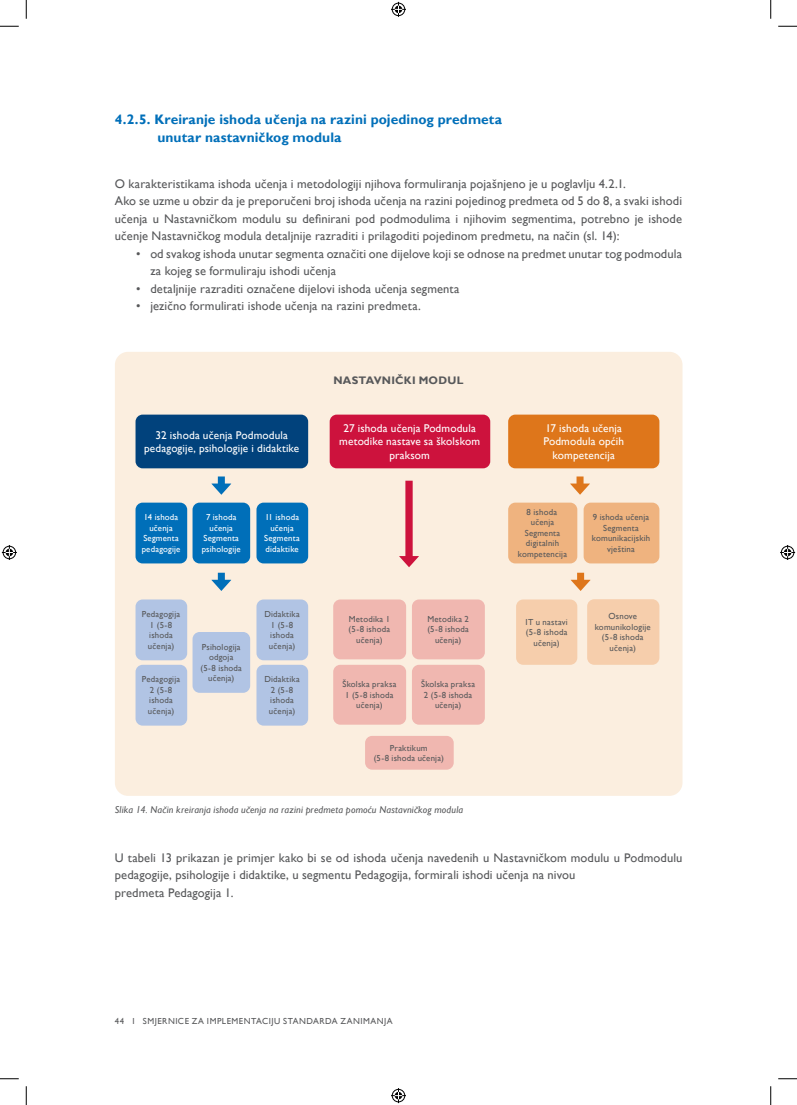
<style>
.page{position:relative;width:797px;height:1105px;background:#fff}
.page>*{position:absolute;margin:0;border:0;box-sizing:border-box;transform-origin:0 0}
.t1{font:700 13.75px/17.5px "Gill Sans";letter-spacing:.005em;color:#006fb9}
.t2{font:12.5px/17.5px "Gill Sans";letter-spacing:.01em;color:#57585a}
.t3{font:11.25px/13.5px "Gill Sans";letter-spacing:.015em;color:#fff;text-align:center}
.t4{font:700 10.88px "Gill Sans";letter-spacing:.02em;color:#57585a}
.t5{font:italic 10px "Gill Sans";letter-spacing:.015em;color:#57585a}
.t6{font:8.75px/10.5px "Gill Sans";letter-spacing:.02em;color:#57585a;text-align:center}
.t7{font:8.75px/10.5px "Gill Sans";letter-spacing:.02em;color:#fff;text-align:center}
.t8{font:8.75px "Gill Sans";letter-spacing:.055em;color:#57585a}
</style>
<div class="page">
<div style="left:115px;top:352px;width:567px;height:444px;background:#fbeedf;border-radius:13px"></div>
<div style="left:135px;top:503px;width:52px;height:60px;background:#006fb9;border-radius:7px"></div>
<div style="left:508px;top:503px;width:69px;height:60px;background:#efb37f;border-radius:7px"></div>
<div style="left:135px;top:599px;width:52px;height:61px;background:#b1c4e4;border-radius:7px"></div>
<div style="left:516px;top:599px;width:61px;height:66px;background:#f6ceac;border-radius:7px"></div>
<div style="left:587px;top:599px;width:72px;height:66px;background:#f6ceac;border-radius:7px"></div>
<div style="left:135px;top:665px;width:52px;height:61px;background:#b1c4e4;border-radius:7px"></div>
<div style="left:192px;top:503px;width:58px;height:60px;background:#006fb9;border-radius:7px"></div>
<div style="left:583px;top:503px;width:76px;height:60px;background:#efb37f;border-radius:7px"></div>
<div style="left:192px;top:632px;width:58px;height:61px;background:#b1c4e4;border-radius:7px"></div>
<div style="left:256px;top:503px;width:52px;height:60px;background:#006fb9;border-radius:7px"></div>
<div style="left:256px;top:599px;width:52px;height:61px;background:#b1c4e4;border-radius:7px"></div>
<div style="left:256px;top:665px;width:52px;height:61px;background:#b1c4e4;border-radius:7px"></div>
<div style="left:135px;top:415px;width:173px;height:53px;background:#01427c;border-radius:7px"></div>
<svg style="left:211px;top:476px;width:20px;height:19px"></svg>
<svg style="left:211px;top:573px;width:20px;height:18px"></svg>
<svg style="left:571px;top:573px;width:19px;height:18px"></svg>
<div style="left:365px;top:736px;width:88px;height:34px;background:#f0b7b0;border-radius:7px"></div>
<div style="left:333px;top:599px;width:73px;height:60px;background:#f0b7b0;border-radius:7px"></div>
<div style="left:412px;top:599px;width:73px;height:60px;background:#f0b7b0;border-radius:7px"></div>
<div style="left:333px;top:665px;width:73px;height:60px;background:#f0b7b0;border-radius:7px"></div>
<div style="left:412px;top:665px;width:73px;height:60px;background:#f0b7b0;border-radius:7px"></div>
<div style="left:330px;top:415px;width:160px;height:53px;background:#cd123d;border-radius:7px"></div>
<div style="left:508px;top:415px;width:151px;height:53px;background:#de761b;border-radius:7px"></div>
<svg style="left:570px;top:476px;width:20px;height:19px"></svg>
<svg style="left:399px;top:481px;width:20px;height:86px"></svg>
<svg style="left:0;top:25px;width:19px;height:2px"></svg>
<svg style="left:778px;top:25px;width:19px;height:2px"></svg>
<svg style="left:0;top:1078px;width:19px;height:1px"></svg>
<svg style="left:778px;top:1078px;width:19px;height:1px"></svg>
<svg style="left:25px;top:0;width:2px;height:19px"></svg>
<svg style="left:25px;top:1086px;width:2px;height:19px"></svg>
<svg style="left:770px;top:0;width:1px;height:19px"></svg>
<svg style="left:770px;top:1086px;width:1px;height:19px"></svg>
<svg style="left:391px;top:2px;width:15px;height:15px"></svg>
<svg style="left:391px;top:1088px;width:15px;height:15px"></svg>
<svg style="left:2px;top:545px;width:15px;height:15px"></svg>
<svg style="left:780px;top:545px;width:15px;height:15px"></svg>
<p class="t1" style="left:157px;top:111px;width:346px;text-indent:-43px">4.2.5. Kreiranje ishoda učenja na razini pojedinog predmeta unutar nastavničkog modula</p>
<p class="t2" style="left:115px;top:175px;width:568px">O karakteristikama ishoda učenja i metodologiji njihova formuliranja pojašnjeno je u poglavlju 4.2.1.<br>Ako se uzme u obzir da je preporučeni broj ishoda učenja na razini pojedinog predmeta od 5 do 8, a svaki ishodi učenja u Nastavničkom modulu su definirani pod podmodulima i njihovim segmentima, potrebno je ishode učenje Nastavničkog modula detaljnije razraditi i prilagoditi pojedinom predmetu, na način (sl. 14):</p>
<p class="t2" style="left:150px;top:245px;width:533px;text-indent:-14px">• od svakog ishoda unutar segmenta označiti one dijelove koji se odnose na predmet unutar tog podmodula za kojeg se formuliraju ishodi učenja</p>
<p class="t2" style="left:136px;top:280px;width:325px">• detaljnije razraditi označene dijelovi ishoda učenja segmenta</p>
<p class="t2" style="left:136px;top:297px;width:286px">• jezično formulirati ishode učenja na razini predmeta.</p>
<p class="t3" style="left:144px;top:428px;width:157px">32 ishoda učenja Podmodula pedagogije, psihologije i didaktike</p>
<p class="t4" style="left:333px;top:374px;width:131px">NASTAVNIČKI MODUL</p>
<p class="t3" style="left:339px;top:421px;width:142px">27 ishoda učenja Podmodula metodike nastave sa školskom praksom</p>
<p class="t3" style="left:543px;top:421px;width:82px">17 ishoda učenja<br>Podmodula općih kompetencija</p>
<p class="t7" style="left:142px;top:512px;width:40px">14 ishoda učenja<br>Segmenta pedagogije</p>
<p class="t6" style="left:518px;top:507px;width:51px">8 ishoda učenja<br>Segmenta digitalnih kompetencija</p>
<p class="t7" style="left:202px;top:512px;width:41px">7 ishoda učenja<br>Segmenta psihologije</p>
<p class="t6" style="left:592px;top:512px;width:60px">9 ishoda učenja<br>Segmenta komunikacijskih vještina</p>
<p class="t7" style="left:264px;top:512px;width:37px">11 ishoda učenja<br>Segmenta didaktike</p>
<p class="t6" style="left:142px;top:609px;width:40px">Pedagogija<br>1 (5-8 ishoda učenja)</p>
<p class="t6" style="left:525px;top:617px;width:44px">IT u nastavi (5-8 ishoda učenja)</p>
<p class="t6" style="left:594px;top:611px;width:57px">Osnove komunikologije (5-8 ishoda učenja)</p>
<p class="t6" style="left:142px;top:674px;width:40px">Pedagogija<br>2 (5-8 ishoda učenja)</p>
<p class="t6" style="left:264px;top:609px;width:37px">Didaktika<br>1 (5-8 ishoda učenja)</p>
<p class="t6" style="left:264px;top:674px;width:37px">Didaktika<br>2 (5-8 ishoda učenja)</p>
<p class="t6" style="left:348px;top:614px;width:43px">Metodika 1 (5-8 ishoda učenja)</p>
<p class="t6" style="left:427px;top:614px;width:43px">Metodika 2 (5-8 ishoda učenja)</p>
<p class="t6" style="left:342px;top:679px;width:55px">Školska praksa<br>1 (5-8 ishoda učenja)</p>
<p class="t6" style="left:421px;top:679px;width:55px">Školska praksa<br>2 (5-8 ishoda učenja)</p>
<p class="t6" style="left:200px;top:642px;width:43px">Psihologija odgoja (5-8 ishoda učenja)</p>
<p class="t6" style="left:373px;top:742px;width:72px">Praktikum<br>(5-8 ishoda učenja)</p>
<p class="t5" style="left:115px;top:804px;width:349px">Slika 14. Način kreiranja ishoda učenja na razini predmeta pomoću Nastavničkog modula</p>
<p class="t2" style="left:115px;top:849px;width:569px">U tabeli 13 prikazan je primjer kako bi se od ishoda učenja navedenih u Nastavničkom modulu u Podmodulu pedagogije, psihologije i didaktike, u segmentu Pedagogija, formirali ishodi učenja na nivou<br>predmeta Pedagogija 1.</p>
<p class="t8" style="left:115px;top:1016px;width:279px">44 I SMJERNICE ZA IMPLEMENTACIJU STANDARDA ZANIMANJA</p>
</div>
